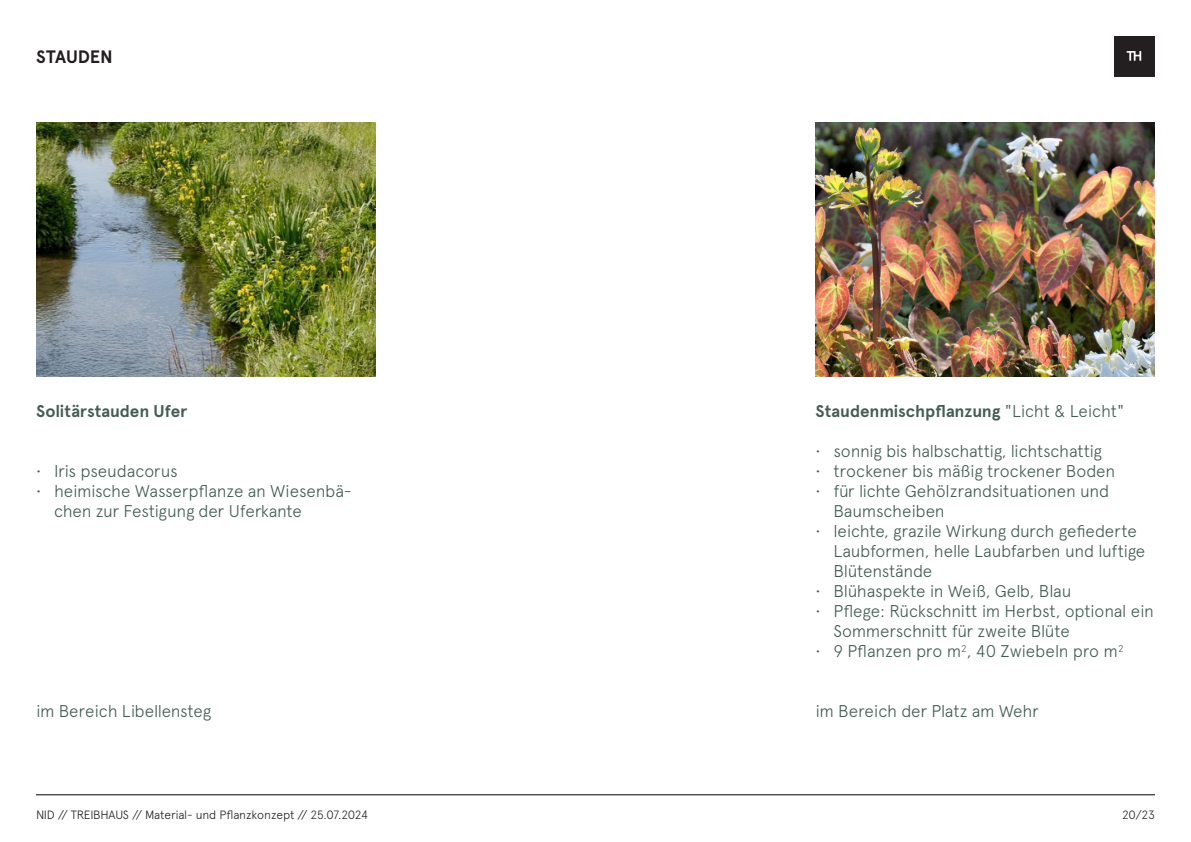
<style>
.page{position:relative;width:1191px;height:842px;background:#fff}
.page>*{position:absolute;margin:0;border:0;box-sizing:border-box;transform-origin:0 0}
.t1{font:700 18px "Apercu";letter-spacing:-.005em;color:#231f20}
.TH_Fliesstext_Groß{font:300 17px/20px "Apercu";letter-spacing:-.015em;color:#455c54}
.TH_Fliesstext_Groß-2{font:700 17px "Apercu";letter-spacing:-.005em;color:#455c54}
.t2{font:300 12px "Apercu";letter-spacing:-.02em;color:#231f20}
.s1{font-weight:300}
</style>
<div class="page">
<img style="left:36px;top:122px;width:339px;height:255px">
<img style="left:815px;top:122px;width:340px;height:255px">
<hr style="left:36px;top:794px;width:1119px;height:1px;background:#000">
<div style="left:1114px;top:36px;width:41px;height:41px;background:#231f20"></div>
<p class="t1" style="left:36px;top:46px;width:78px">STAUDEN</p>
<p class="TH_Fliesstext_Groß-2" style="left:36px;top:401px;width:153px">Solitärstauden Ufer</p>
<p class="TH_Fliesstext_Groß" style="left:36px;top:461px;width:143px">• Iris pseudacorus</p>
<p class="TH_Fliesstext_Groß" style="left:54px;top:481px;width:299px;text-indent:-18px">• heimische Wasserpflanze an Wiesenbä&shy;chen zur Festigung der Uferkante</p>
<p class="TH_Fliesstext_Groß" style="left:36px;top:701px;width:176px">im Bereich Libellensteg</p>
<p class="TH_Fliesstext_Groß-2" style="left:815px;top:401px;width:310px">Staudenmischpflanzung <span class="s1">"Licht &amp; Leicht"</span></p>
<p class="TH_Fliesstext_Groß" style="left:815px;top:441px;width:288px">• sonnig bis halbschattig, lichtschattig</p>
<p class="TH_Fliesstext_Groß" style="left:815px;top:461px;width:301px">• trockener bis mäßig trockener Boden</p>
<p class="TH_Fliesstext_Groß" style="left:833px;top:481px;width:277px;text-indent:-18px">• für lichte Gehölzrandsituationen und<br>Baumscheiben</p>
<p class="TH_Fliesstext_Groß" style="left:833px;top:521px;width:313px;text-indent:-18px">• leichte, grazile Wirkung durch gefiederte<br>Laubformen, helle Laubfarben und luftige<br>Blütenstände</p>
<p class="TH_Fliesstext_Groß" style="left:815px;top:581px;width:257px">• Blühaspekte in Weiß, Gelb, Blau</p>
<p class="TH_Fliesstext_Groß" style="left:833px;top:601px;width:322px;text-indent:-18px">• Pflege: Rückschnitt im Herbst, optional ein<br>Sommerschnitt für zweite Blüte</p>
<p class="TH_Fliesstext_Groß" style="left:815px;top:641px;width:310px">• 9 Pflanzen pro m<sup>2</sup>, 40 Zwiebeln pro m<sup>2</sup></p>
<p class="TH_Fliesstext_Groß" style="left:815px;top:701px;width:225px">im Bereich der Platz am Wehr</p>
<p class="t2" style="left:36px;top:808px;width:334px">NID // TREIBHAUS // Material- und Pflanzkonzept // 25.07.2024</p>
<p class="t2" style="left:1122px;top:808px;width:34px">20/23</p>
</div>
